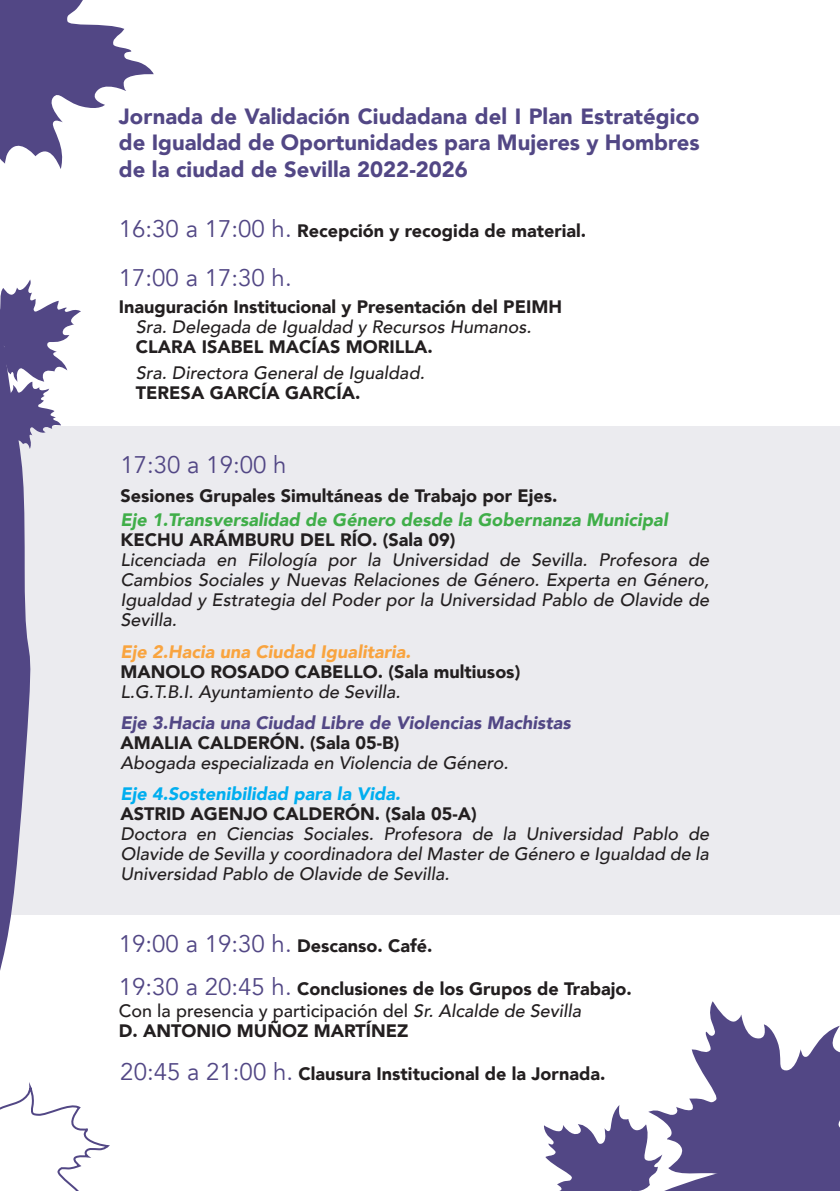
<style>
.page{position:relative;width:840px;height:1191px;background:#fff}
.page>*{position:absolute;margin:0;border:0;box-sizing:border-box;transform-origin:0 0}
.t1{font:24px "Avenir";color:#524785}
.t2{font:900 22px/26.4px "Avenir";color:#524785;text-align:justify}
.t3{font:900 18px/20.8px "Avenir";color:#231f20}
.t4{font:italic 500 18px/20px "Avenir";color:#231f20;text-align:justify}
.t5{font:italic 900 18px "Avenir";color:#40ae49}
.t6{font:italic 900 18px "Avenir";color:#524785}
.t7{font:italic 900 18px "Avenir";color:#f9a43f}
.t8{font:italic 900 18px "Avenir";color:#00aeef}
.s1{font-weight:400;font-size:24px;color:#524785}
.s2{font-weight:500}
.s3{font-weight:500;font-style:italic}
</style>
<div class="page">
<div style="left:0;top:426px;width:839px;height:488px;background:#ebebef"></div>
<svg style="left:0;top:0;width:154px;height:169px"></svg>
<svg style="left:544px;top:1001px;width:295px;height:190px"></svg>
<svg style="left:0;top:279px;width:110px;height:912px"></svg>
<p class="t2" style="left:119px;top:102px;width:582px">Jornada de Validación Ciudadana del I Plan Estratégico de Igualdad de Oportunidades para Mujeres y Hombres de la ciudad de Sevilla 2022-2026</p>
<p class="t3" style="left:119px;top:220px;width:468px"><span class="s1">16:30 a 17:00 h.</span> Recepción y recogida de material.</p>
<h1 class="t1" style="left:119px;top:263px;width:174px">17:00 a 17:30 h.</h1>
<p class="t3" style="left:119px;top:296px;width:444px">Inauguración Institucional y Presentación del PEIMH</p>
<p class="t4" style="left:136px;top:317px;width:397px">Sra. Delegada de Igualdad y Recursos Humanos.</p>
<p class="t3" style="left:136px;top:336px;width:298px">CLARA ISABEL MACÍAS MORILLA.</p>
<p class="t4" style="left:136px;top:363px;width:290px">Sra. Directora General de Igualdad.</p>
<p class="t3" style="left:136px;top:382px;width:226px">TERESA GARCÍA GARCÍA.</p>
<h1 class="t1" style="left:120px;top:450px;width:167px">17:30 a 19:00 h</h1>
<p class="t5" style="left:120px;top:505px;width:548px">Eje 1.Transversalidad de Género desde la Gobernanza Municipal</p>
<p class="t3" style="left:120px;top:529px;width:336px">KECHU ARÁMBURU DEL RÍO. (Sala 09)</p>
<p class="t4" style="left:120px;top:550px;width:590px">Licenciada en Filología por la Universidad de Sevilla. Profesora de Cambios Sociales y Nuevas Relaciones de Género. Experta en Género, Igualdad y Estrategia del Poder por la Universidad Pablo de Olavide de Sevilla.</p>
<p class="t7" style="left:120px;top:636px;width:292px">Eje 2.Hacia una Ciudad Igualitaria.</p>
<p class="t3" style="left:120px;top:660px;width:401px">MANOLO ROSADO CABELLO. (Sala multiusos)</p>
<p class="t4" style="left:120px;top:681px;width:281px">L.G.T.B.I. Ayuntamiento de Sevilla.</p>
<p class="t6" style="left:120px;top:708px;width:451px">Eje 3.Hacia una Ciudad Libre de Violencias Machistas</p>
<p class="t3" style="left:120px;top:732px;width:280px">AMALIA CALDERÓN. (Sala 05-B)</p>
<p class="t4" style="left:120px;top:753px;width:389px">Abogada especializada en Violencia de Género.</p>
<p class="t8" style="left:120px;top:779px;width:281px">Eje 4.Sostenibilidad para la Vida.</p>
<p class="t3" style="left:120px;top:803px;width:357px">ASTRID AGENJO CALDERÓN. (Sala 05-A)</p>
<p class="t4" style="left:120px;top:824px;width:589px">Doctora en Ciencias Sociales. Profesora de la Universidad Pablo de Olavide de Sevilla y coordinadora del Master de Género e Igualdad de la Universidad Pablo de Olavide de Sevilla.</p>
<p class="t3" style="left:120px;top:484px;width:438px">Sesiones Grupales Simultáneas de Trabajo por Ejes.</p>
<p class="t3" style="left:119px;top:934px;width:315px"><span class="s1">19:00 a 19:30 h.</span> Descanso. Café.</p>
<p class="t3" style="left:119px;top:978px;width:514px"><span class="s1">19:30 a 20:45 h.</span> Conclusiones de los Grupos de Trabajo.<br><span class="s2">Con la presencia y participación del</span> <span class="s3">Sr. Alcalde de Sevilla<br></span>D. ANTONIO MUÑOZ MARTÍNEZ</p>
<p class="t3" style="left:120px;top:1063px;width:486px"><span class="s1">20:45 a 21:00 h.</span> Clausura Institucional de la Jornada.</p>
</div>
